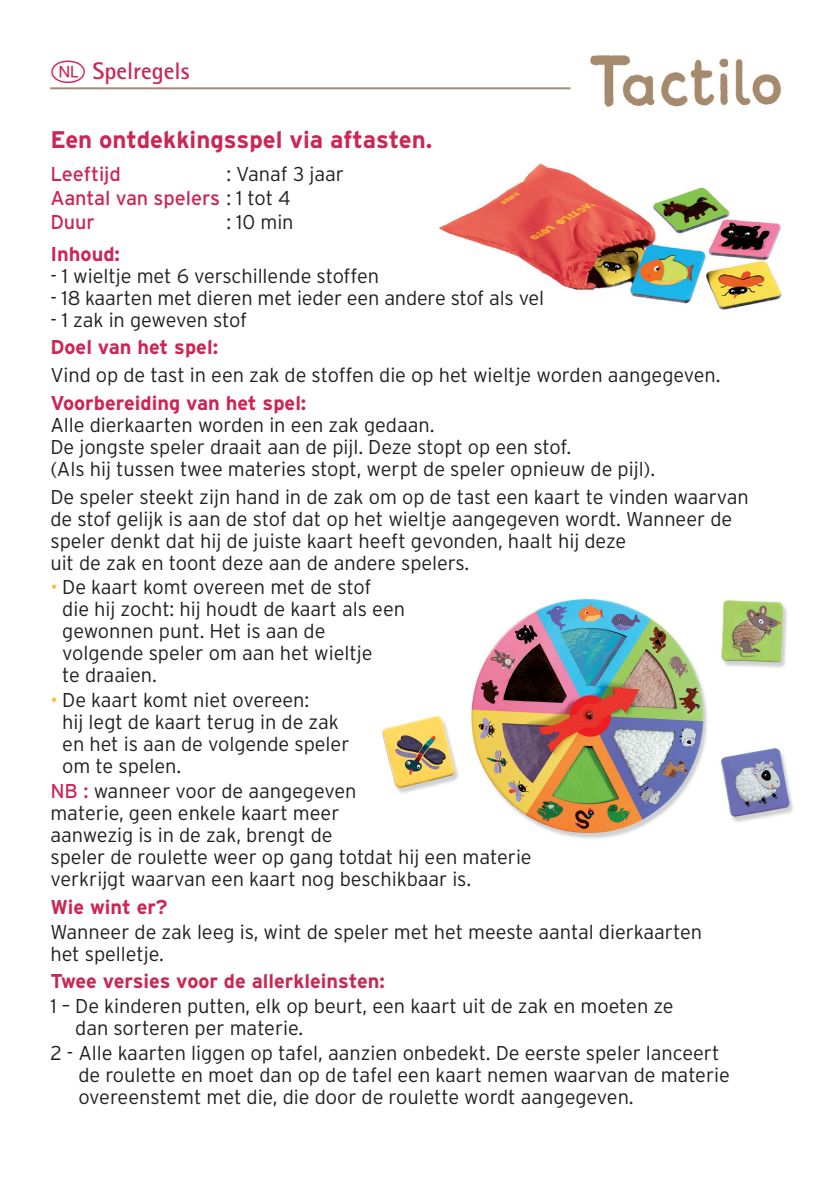
<style>
.page{position:relative;width:836px;height:1190px;background:#fff}
.page>*{position:absolute;margin:0;border:0;box-sizing:border-box;transform-origin:0 0}
.t1{font:700 24px "Interstate";color:#cb2755}
.t2{font:700 24px "Agfa Rotis Sans Serif";color:#cb2755}
.t3{font:300 20px/22px "Interstate";letter-spacing:-.005em;color:#231f20}
.t4{font:700 20px "Interstate";color:#cb2755}
.t5{font:20px "Interstate";letter-spacing:-.005em;color:#cb2755}
.s1{font-weight:300;color:#231f20}
.s2{color:#fdbb3e}
.s3{font-weight:400;color:#cb2755}
</style>
<div class="page">
<img style="left:382px;top:599px;width:411px;height:240px">
<img style="left:439px;top:163px;width:343px;height:147px">
<hr style="left:50px;top:87px;width:520px;height:2px;background:#a68b6e">
<img style="left:590px;top:55px;width:191px;height:52px">
<p class="t2" style="left:92px;top:56px;width:99px">Spelregels</p>
<p class="t1" style="left:50px;top:126px;width:383px">Een ontdekkingsspel via aftasten.</p>
<p class="t5" style="left:50px;top:163px;width:72px">Leeftijd</p>
<p class="t3" style="left:226px;top:163px;width:119px">: Vanaf 3 jaar</p>
<p class="t5" style="left:50px;top:187px;width:242px">Aantal van spelers <span class="s1">: 1 tot 4</span></p>
<p class="t5" style="left:50px;top:211px;width:46px">Duur</p>
<p class="t3" style="left:226px;top:211px;width:69px">: 10 min</p>
<p class="t4" style="left:50px;top:243px;width:71px">Inhoud:</p>
<p class="t3" style="left:50px;top:264px;width:330px">- 1 wieltje met 6 verschillende stoffen</p>
<p class="t3" style="left:50px;top:286px;width:495px">- 18 kaarten met dieren met ieder een andere stof als vel</p>
<p class="t3" style="left:50px;top:308px;width:198px">- 1 zak in geweven stof</p>
<p class="t4" style="left:50px;top:336px;width:169px">Doel van het spel:</p>
<p class="t3" style="left:50px;top:364px;width:672px">Vind op de tast in een zak de stoffen die op het wieltje worden aangegeven.</p>
<p class="t4" style="left:50px;top:392px;width:257px">Voorbereiding van het spel:</p>
<p class="t3" style="left:50px;top:414px;width:386px">Alle dierkaarten worden in een zak gedaan.</p>
<p class="t3" style="left:50px;top:436px;width:522px">De jongste speler draait aan de pijl. Deze stopt op een stof.</p>
<p class="t3" style="left:50px;top:458px;width:606px">(Als hij tussen twee materies stopt, werpt de speler opnieuw de pijl).</p>
<p class="t3" style="left:50px;top:485px;width:700px">De speler steekt zijn hand in de zak om op de tast een kaart te vinden waarvan de stof gelijk is aan de stof dat op het wieltje aangegeven wordt. Wanneer de speler denkt dat hij de juiste kaart heeft gevonden, haalt hij deze<br>uit de zak en toont deze aan de andere spelers.</p>
<p class="t3" style="left:62px;top:576px;width:344px;text-indent:-12px"><span class="s2">•</span> De kaart komt overeen met de stof<br>die hij zocht: hij houdt de kaart als een gewonnen punt. Het is aan de volgende speler om aan het wieltje<br>te draaien.</p>
<p class="t3" style="left:62px;top:689px;width:289px;text-indent:-12px"><span class="s2">•</span> De kaart komt niet overeen:<br>hij legt de kaart terug in de zak en het is aan de volgende speler om te spelen.</p>
<p class="t3" style="left:50px;top:780px;width:483px"><span class="s3">NB :</span> wanneer voor de aangegeven<br>materie, geen enkele kaart meer<br>aanwezig is in de zak, brengt de<br>speler de roulette weer op gang totdat hij een materie verkrijgt waarvan een kaart nog beschikbaar is.</p>
<p class="t4" style="left:50px;top:895px;width:119px">Wie wint er?</p>
<p class="t3" style="left:50px;top:920px;width:653px">Wanneer de zak leeg is, wint de speler met het meeste aantal dierkaarten het spelletje.</p>
<p class="t4" style="left:50px;top:970px;width:336px">Twee versies voor de allerkleinsten:</p>
<p class="t3" style="left:75px;top:995px;width:600px;text-indent:-25px">1 – De kinderen putten, elk op beurt, een kaart uit de zak en moeten ze dan sorteren per materie.</p>
<p class="t3" style="left:78px;top:1042px;width:653px;text-indent:-28px">2 - Alle kaarten liggen op tafel, aanzien onbedekt. De eerste speler lanceert de roulette en moet dan op de tafel een kaart nemen waarvan de materie overeenstemt met die, die door de roulette wordt aangegeven.</p>
</div>
